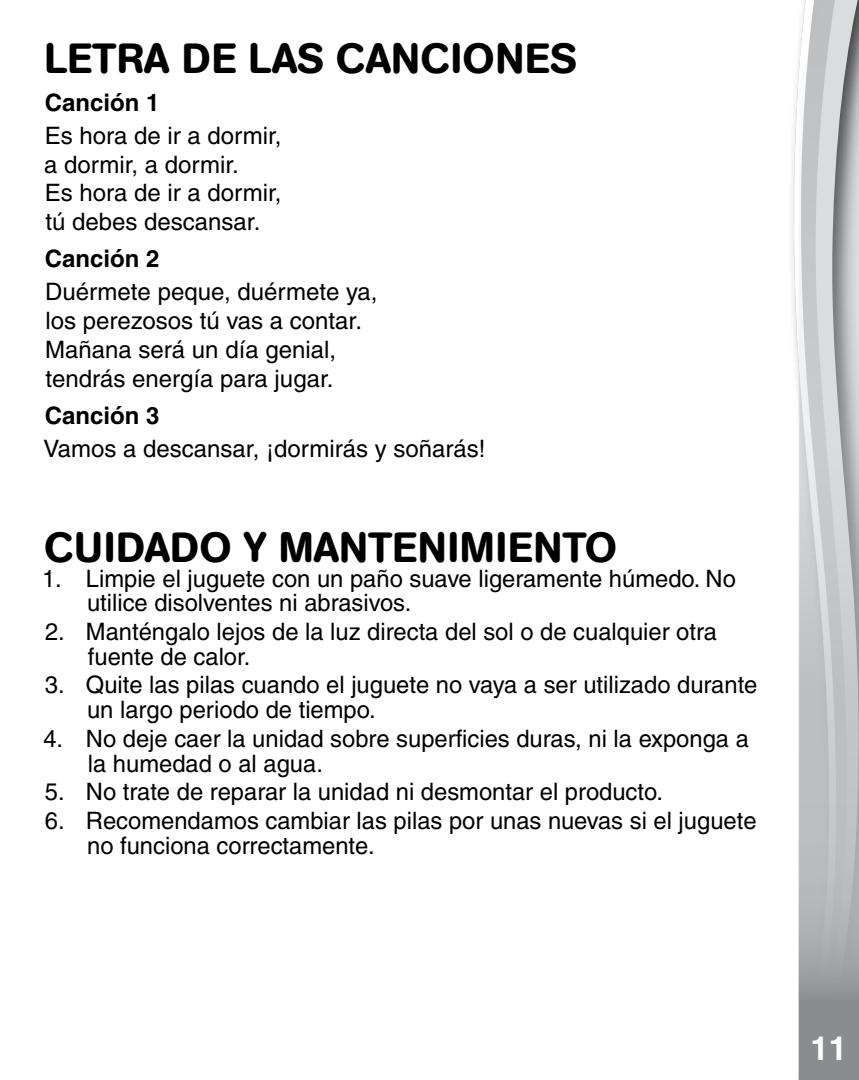
<style>
.page{position:relative;width:859px;height:1080px;background:#fff}
.page>*{position:absolute;margin:0;border:0;box-sizing:border-box;transform-origin:0 0}
.t1{font:500 42px "AG Book Rounded";letter-spacing:.02em;color:#000}
.t2{font:700 33px "Helvetica";color:#fff}
.t3{font:500 24px/28.8px "Helvetica";color:#000}
.t4{font:700 24px "Helvetica";color:#000}
.s1{font-size:27px}
</style>
<div class="page">
<svg style="left:793px;top:55px;width:6px;height:1025px"></svg>
<svg style="left:799px;top:0;width:60px;height:1080px;background:#bdbec0"></svg>
<div style="left:774px;top:1038px;width:24px;height:42px;background:#fff"></div>
<h1 class="t1" style="left:45px;top:34px;width:534px">LETRA DE LAS CANCIONES</h1>
<p class="t4" style="left:45px;top:88px;width:116px">Canción 1</p>
<p class="t3" style="left:44px;top:121px;width:239px">Es hora de ir a dormir, a dormir, a dormir.<br>Es hora de ir a dormir, tú debes descansar.</p>
<p class="t4" style="left:45px;top:244px;width:116px">Canción 2</p>
<p class="t3" style="left:45px;top:278px;width:334px">Duérmete peque, duérmete ya, los perezosos tú vas a contar.<br>Mañana será un día genial, tendrás energía para jugar.</p>
<p class="t4" style="left:45px;top:401px;width:116px">Canción 3</p>
<p class="t3" style="left:44px;top:434px;width:443px">Vamos a descansar, ¡dormirás y soñarás!</p>
<h1 class="t1" style="left:44px;top:523px;width:574px">CUIDADO Y MANTENIMIENTO</h1>
<p class="t3" style="left:87px;top:566px;width:650px;line-height:24.6px;text-indent:-45px">1. Limpie el juguete con un paño suave ligeramente húmedo. No utilice disolventes ni abrasivos.</p>
<p class="t3" style="left:88px;top:619px;width:630px;line-height:24.6px;text-indent:-43px">2. Manténgalo lejos de la luz directa del sol o de cualquier otra fuente de calor.</p>
<p class="t3" style="left:87px;top:673px;width:672px;line-height:24.6px;text-indent:-42px">3. Quite las pilas cuando el juguete no vaya a ser utilizado durante un largo periodo de tiempo.</p>
<p class="t3" style="left:88px;top:726px;width:663px;line-height:24.6px;text-indent:-44px">4. No deje caer la unidad sobre superficies duras, ni la exponga a la humedad o al agua.</p>
<p class="t3" style="left:45px;top:777px;width:619px">5. No trate de reparar la unidad ni desmontar el producto.</p>
<p class="t3" style="left:87px;top:808px;width:671px;line-height:24.6px;text-indent:-42px">6. Recomendamos cambiar las pilas por unas nuevas si el juguete no funciona correctamente.</p>
<h2 class="t2" style="left:813px;top:1021px;width:39px">11<span class="s1">11</span></h2>
<h2 class="t2" style="left:810px;top:1029px;width:38px">11</h2>
</div>
